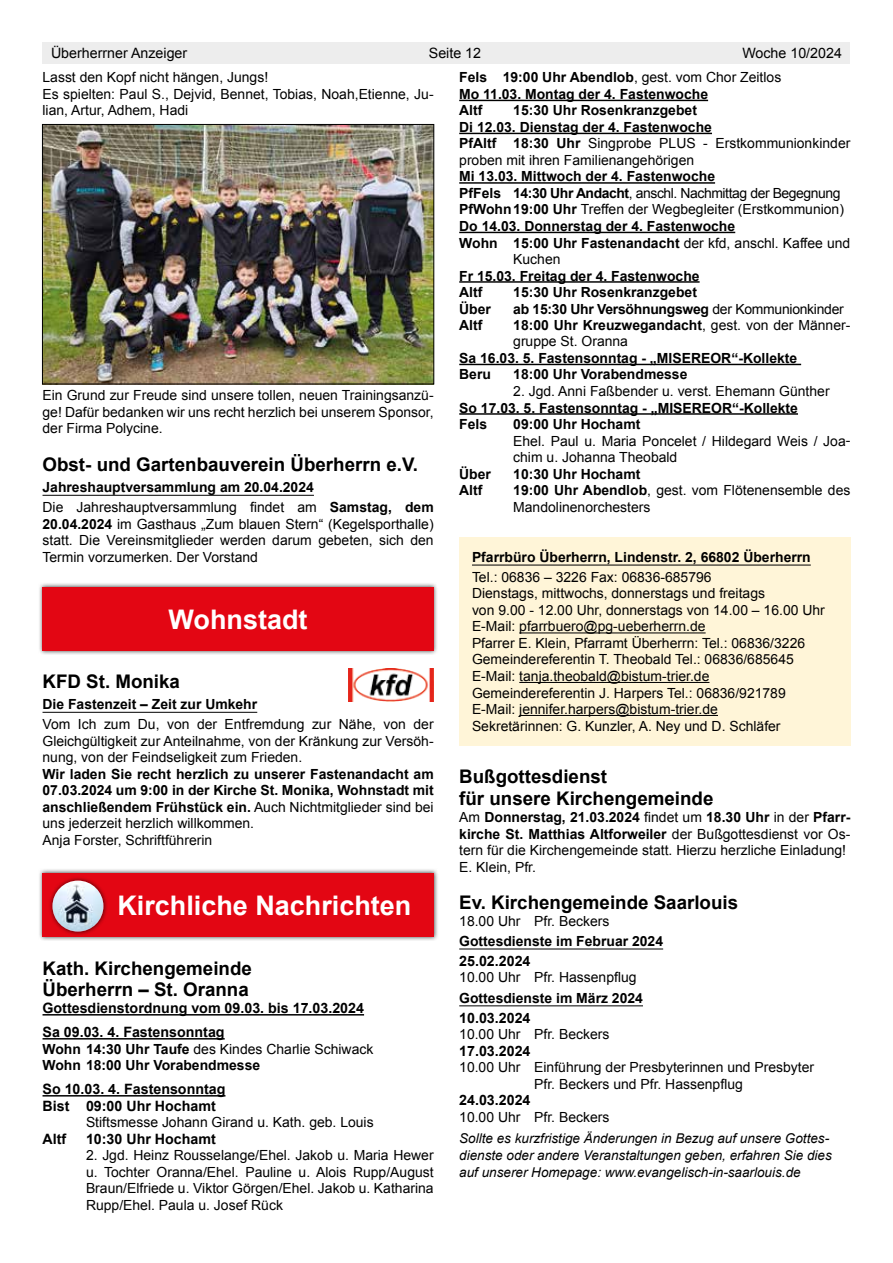
<style>
.page{position:relative;width:893px;height:1263px;background:#fff}
.page>*{position:absolute;margin:0;border:0;box-sizing:border-box;transform-origin:0 0}
.t1{font:700 27px "Arial";color:#fff}
.t2{font:700 18.75px/21.9px "Arial";color:#000}
.t3{font:700 14.25px/24px "Arial";color:#000}
.t4{font:14.25px "Arial";color:#000}
.t5{font:13.95px/16.5px "Arial";color:#000}
.t6{font:700 13.95px/16.5px "Arial";color:#000}
.t7{font:13.95px "Arial";letter-spacing:-.03em;color:#000}
.t8{font:700 13.95px "Arial";letter-spacing:-.02em;color:#000}
.t9{font:italic 13.5px/17px "Arial";color:#000}
.s1{font-weight:400}
.s2{font-weight:700}
</style>
<div class="page">
<div style="left:43px;top:43px;width:807px;height:21px;background:#ededed"></div>
<hr style="left:459px;top:100px;width:249px;height:1px;background:#000">
<hr style="left:459px;top:133px;width:253px;height:1px;background:#000">
<hr style="left:459px;top:182px;width:256px;height:2px;background:#000">
<hr style="left:459px;top:232px;width:276px;height:1px;background:#000">
<hr style="left:459px;top:281px;width:241px;height:2px;background:#000">
<hr style="left:459px;top:364px;width:342px;height:1px;background:#000">
<hr style="left:459px;top:413px;width:339px;height:2px;background:#000">
<hr style="left:459px;top:949px;width:204px;height:1px;background:#000">
<hr style="left:459px;top:1005px;width:184px;height:1px;background:#000">
<div style="left:459px;top:537px;width:391px;height:209px;background:#fff5d8"></div>
<hr style="left:472px;top:565px;width:339px;height:1px;background:#000">
<hr style="left:519px;top:632px;width:187px;height:1px;background:#000">
<hr style="left:519px;top:682px;width:190px;height:1px;background:#000">
<hr style="left:519px;top:715px;width:199px;height:1px;background:#000">
<hr style="left:43px;top:495px;width:271px;height:1px;background:#000">
<hr style="left:43px;top:712px;width:214px;height:1px;background:#000">
<hr style="left:43px;top:1014px;width:321px;height:1px;background:#000">
<hr style="left:43px;top:1038px;width:182px;height:1px;background:#000">
<hr style="left:43px;top:1095px;width:182px;height:1px;background:#000">
<img style="left:44px;top:126px;width:388px;height:256px">
<div style="left:42px;top:124px;width:392px;height:260px;border:1px solid #000"></div>
<div style="left:38px;top:582px;width:401px;height:73px;background:#000;opacity:.7"></div>
<div style="left:43px;top:587px;width:391px;height:64px;background:#e30613"></div>
<img style="left:349px;top:668px;width:85px;height:33px">
<div style="left:38px;top:868px;width:401px;height:73px;background:#000;opacity:.7"></div>
<div style="left:43px;top:873px;width:391px;height:63px;background:#e30613"></div>
<div style="left:48px;top:876px;width:60px;height:60px;background:#000;opacity:.7"></div>
<img style="left:52px;top:880px;width:51px;height:52px;border-radius:26px">
<p class="t4" style="left:51px;top:44px;width:138px">Überherrner Anzeiger</p>
<p class="t4" style="left:429px;top:44px;width:54px">Seite 12</p>
<p class="t4" style="left:742px;top:44px;width:101px">Woche 10/2024</p>
<p class="t6" style="left:459px;top:70px;width:324px">Fels 19:00 Uhr Abendlob<span class="s1">, gest. vom Chor Zeitlos<br></span>Mo 11.03. Montag der 4. Fastenwoche<br>Altf</p>
<p class="t5" style="left:43px;top:69px;width:393px">Lasst den Kopf nicht hängen, Jungs!<br>Es spielten: Paul S., Dejvid, Bennet, Tobias, Noah,Etienne, Ju&shy;lian, Artur, Adhem, Hadi</p>
<p class="t6" style="left:459px;top:103px;width:393px;text-indent:54px">15:30 Uhr Rosenkranzgebet<br>Di 12.03. Dienstag der 4. Fastenwoche<br>PfAltf 18:30 Uhr <span class="s1">Singprobe PLUS - Erstkommunionkinder proben mit ihren Familienangehörigen</span></p>
<p class="t6" style="left:459px;top:169px;width:257px">Mi 13.03. Mittwoch der 4. Fastenwoche</p>
<p class="t7" style="left:459px;top:184px;width:383px"><span class="s2">PfFels 14:30 Uhr Andacht</span>, anschl. Nachmittag der Begegnung</p>
<p class="t5" style="left:459px;top:201px;width:386px"><span class="s2">PfWohn19:00 Uhr</span> Treffen der Wegbegleiter (Erstkommunion)</p>
<p class="t6" style="left:459px;top:218px;width:277px">Do 14.03. Donnerstag der 4. Fastenwoche</p>
<p class="t6" style="left:459px;top:235px;width:393px">Wohn 15:00 Uhr Fastenandacht <span class="s1">der kfd, anschl. Kaffee und</span></p>
<p class="t5" style="left:513px;top:251px;width:49px">Kuchen</p>
<p class="t6" style="left:459px;top:268px;width:242px">Fr 15.03. Freitag der 4. Fastenwoche<br>Altf</p>
<p class="t6" style="left:513px;top:284px;width:185px">15:30 Uhr Rosenkranzgebet</p>
<p class="t6" style="left:459px;top:301px;width:33px">Über</p>
<p class="t8" style="left:513px;top:299px;width:332px">ab 15:30 Uhr Versöhnungsweg <span class="s1">der Kommunionkinder</span></p>
<p class="t6" style="left:459px;top:317px;width:25px">Altf</p>
<p class="t5" style="left:513px;top:317px;width:339px"><span class="s2">18:00 Uhr Kreuzwegandacht</span>, gest. von der Männer&shy;gruppe St. Oranna</p>
<p class="t6" style="left:459px;top:350px;width:339px">Sa 16.03. 5. Fastensonntag - „MISEREOR“-Kollekte<br>Beru</p>
<p class="t6" style="left:513px;top:367px;width:176px">18:00 Uhr Vorabendmesse</p>
<p class="t5" style="left:513px;top:383px;width:318px">2. Jgd. Anni Faßbender u. verst. Ehemann Günther</p>
<p class="t6" style="left:459px;top:400px;width:340px">So 17.03. 5. Fastensonntag - „MISEREOR“-Kollekte<br>Fels</p>
<p class="t5" style="left:43px;top:387px;width:393px;text-align:justify">Ein Grund zur Freude sind unsere tollen, neuen Trainingsanzü&shy;ge! Dafür bedanken wir uns recht herzlich bei unserem Sponsor, der Firma Polycine.</p>
<h2 class="t2" style="left:43px;top:454px;width:377px">Obst- und Gartenbauverein Überherrn e.V.</h2>
<p class="t6" style="left:43px;top:478px;width:393px;line-height:20px">Jahreshauptversammlung am 20.04.2024<br><span class="s1">Die Jahreshauptversammlung findet am</span> Samstag, dem</p>
<p class="t5" style="left:43px;top:516px;width:393px;text-align:justify"><span class="s2">20.04.2024</span> im Gasthaus „Zum blauen Stern“ (Kegelsporthalle) statt. Die Vereinsmitglieder werden darum gebeten, sich den Termin vorzumerken. Der Vorstand</p>
<p class="t6" style="left:513px;top:416px;width:129px">09:00 Uhr Hochamt</p>
<p class="t5" style="left:513px;top:432px;width:339px">Ehel. Paul u. Maria Poncelet / Hildegard Weis / Joa&shy;chim u. Johanna Theobald</p>
<p class="t6" style="left:459px;top:466px;width:33px">Über</p>
<p class="t6" style="left:513px;top:466px;width:129px">10:30 Uhr Hochamt</p>
<p class="t6" style="left:459px;top:482px;width:25px">Altf</p>
<p class="t5" style="left:513px;top:482px;width:339px"><span class="s2">19:00 Uhr Abendlob</span>, gest. vom Flötenensemble des<br>Mandolinenorchesters</p>
<p class="t6" style="left:472px;top:549px;width:340px">Pfarrbüro Überherrn, Lindenstr. 2, 66802 Überherrn</p>
<p class="t5" style="left:472px;top:569px;width:354px">Tel.: 06836 – 3226 Fax: 06836-685796<br>Dienstags, mittwochs, donnerstags und freitags<br>von 9.00 - 12.00 Uhr, donnerstags von 14.00 – 16.00 Uhr E-Mail: pfarrbuero@pg-ueberherrn.de<br>Pfarrer E. Klein, Pfarramt Überherrn: Tel.: 06836/3226<br>Gemeindereferentin T. Theobald Tel.: 06836/685645<br>E-Mail: tanja.theobald@bistum-trier.de Gemeindereferentin J. Harpers Tel.: 06836/921789<br>E-Mail: jennifer.harpers@bistum-trier.de<br>Sekretärinnen: G. Kunzler, A. Ney und D. Schläfer</p>
<h2 class="t2" style="left:459px;top:766px;width:256px">Bußgottesdienst<br>für unsere Kirchengemeinde</h2>
<p class="t5" style="left:459px;top:809px;width:393px">Am <span class="s2">Donnerstag, 21.03.2024</span> findet um <span class="s2">18.30 Uhr</span> in der <span class="s2">Pfarr&shy;kirche St. Matthias Altforweiler</span> der Bußgottesdienst vor Os&shy;tern für die Kirchengemeinde statt. Hierzu herzliche Einladung!<br>E. Klein, Pfr.</p>
<h2 class="t2" style="left:459px;top:892px;width:280px">Ev. Kirchengemeinde Saarlouis</h2>
<p class="t5" style="left:459px;top:912px;width:152px">18.00 Uhr Pfr. Beckers</p>
<p class="t6" style="left:459px;top:933px;width:205px">Gottesdienste im Februar 2024</p>
<p class="t3" style="left:459px;top:949px;width:73px">25.02.2024</p>
<p class="t5" style="left:459px;top:969px;width:179px">10.00 Uhr Pfr. Hassenpflug</p>
<p class="t6" style="left:459px;top:990px;width:185px">Gottesdienste im März 2024</p>
<p class="t3" style="left:459px;top:1006px;width:73px">10.03.2024</p>
<p class="t5" style="left:459px;top:1026px;width:152px">10.00 Uhr Pfr. Beckers</p>
<p class="t3" style="left:459px;top:1039px;width:73px">17.03.2024</p>
<p class="t5" style="left:459px;top:1059px;width:356px;text-align:center">10.00 Uhr Einführung der Presbyterinnen und Presbyter<br>Pfr. Beckers und Pfr. Hassenpflug</p>
<p class="t3" style="left:459px;top:1089px;width:73px">24.03.2024</p>
<p class="t5" style="left:459px;top:1109px;width:152px">10.00 Uhr Pfr. Beckers</p>
<p class="t9" style="left:459px;top:1130px;width:374px">Sollte es kurzfristige Änderungen in Bezug auf unsere Gottes&shy;dienste oder andere Veranstaltungen geben, erfahren Sie dies auf unserer Homepage: www.evangelisch-in-saarlouis.de</p>
<h1 class="t1" style="left:169px;top:601px;width:140px">Wohnstadt</h1>
<h2 class="t2" style="left:43px;top:671px;width:139px">KFD St. Monika</h2>
<p class="t6" style="left:43px;top:697px;width:216px">Die Fastenzeit – Zeit zur Umkehr</p>
<p class="t5" style="left:43px;top:716px;width:393px;text-align:justify">Vom Ich zum Du, von der Entfremdung zur Nähe, von der Gleichgültigkeit zur Anteilnahme, von der Kränkung zur Versöh&shy;nung, von der Feindseligkeit zum Frieden.</p>
<p class="t6" style="left:43px;top:766px;width:393px">Wir laden Sie recht herzlich zu unserer Fastenandacht am 07.03.2024 um 9:00 in der Kirche St. Monika, Wohnstadt mit anschließendem Frühstück ein. <span class="s1">Auch Nichtmitglieder sind bei uns jederzeit herzlich willkommen.<br>Anja Forster, Schriftführerin</span></p>
<h1 class="t1" style="left:117px;top:887px;width:296px">Kirchliche Nachrichten</h1>
<h2 class="t2" style="left:43px;top:958px;width:211px;line-height:21px">Kath. Kirchengemeinde<br>Überherrn – St. Oranna</h2>
<p class="t3" style="left:43px;top:997px;width:323px">Gottesdienstordnung vom 09.03. bis 17.03.2024<br>Sa 09.03. 4. Fastensonntag</p>
<p class="t6" style="left:43px;top:1041px;width:332px">Wohn 14:30 Uhr Taufe <span class="s1">des Kindes Charlie Schiwack<br></span>Wohn 18:00 Uhr Vorabendmesse</p>
<p class="t3" style="left:43px;top:1081px;width:184px;line-height:16.5px">So 10.03. 4. Fastensonntag<br>Bist 09:00 Uhr Hochamt</p>
<p class="t5" style="left:86px;top:1114px;width:289px">Stiftsmesse Johann Girand u. Kath. geb. Louis</p>
<p class="t3" style="left:43px;top:1127px;width:25px">Altf</p>
<p class="t3" style="left:86px;top:1127px;width:131px">10:30 Uhr Hochamt</p>
<p class="t5" style="left:86px;top:1147px;width:349px;text-align:justify">2. Jgd. Heinz Rousselange/Ehel. Jakob u. Maria Hewer u. Tochter Oranna/Ehel. Pauline u. Alois Rupp/August Braun/Elfriede u. Viktor Görgen/Ehel. Jakob u. Katharina Rupp/Ehel. Paula u. Josef Rück</p>
</div>
